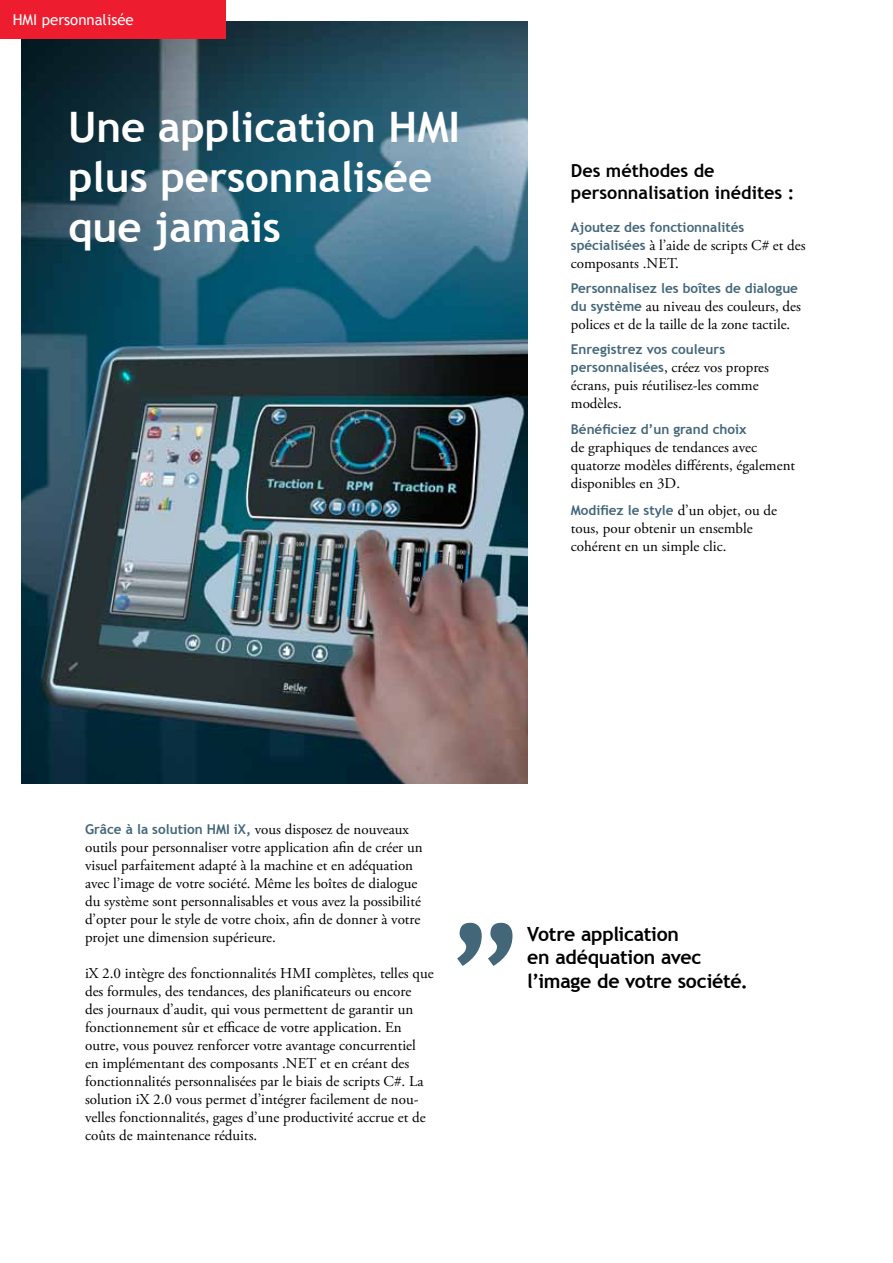
<style>
.page{position:relative;width:893px;height:1263px;background:#fff}
.page>*{position:absolute;margin:0;border:0;box-sizing:border-box;transform-origin:0 0}
.t1{font:700 42px/50.4px "Trebuchet MS";color:#fff}
.t2{font:700 19.5px/23.4px "Trebuchet MS";letter-spacing:-.015em;color:#000}
.t3{font:700 18px/21.6px "Trebuchet MS";color:#000}
.t4{font:15px/18px "Adobe Garamond Pro";color:#000}
.t5{font:15px "Trebuchet MS";color:#fff}
.t6{font:700 13.5px "Trebuchet MS";color:#436679}
.s1{font-family:"Trebuchet MS";font-weight:700;font-size:13.5px;color:#436679}
.s2{font-family:"Adobe Garamond Pro";font-weight:400;font-size:15px;color:#000}
</style>
<div class="page">
<img style="left:21px;top:21px;width:506px;height:762px">
<svg style="left:457px;top:923px;width:55px;height:43px"></svg>
<div style="left:0;top:0;width:225px;height:39px;background:#ed1c2e"></div>
<p class="t5" style="left:13px;top:11px;width:123px">HMI personnalisée</p>
<h1 class="t1" style="left:68px;top:101px;width:394px">Une application HMI plus personnalisée que jamais</h1>
<p class="t3" style="left:571px;top:160px;width:225px">Des méthodes de personnalisation inédites :</p>
<p class="t6" style="left:571px;top:219px;width:175px">Ajoutez des fonctionnalités</p>
<p class="t4" style="left:571px;top:237px;width:236px"><span class="s1">spécialisées</span> à l’aide de scripts C# et des composants .NET.</p>
<p class="t6" style="left:571px;top:280px;width:229px">Personnalisez les boîtes de dialogue</p>
<p class="t4" style="left:571px;top:298px;width:232px"><span class="s1">du système</span> au niveau des couleurs, des polices et de la taille de la zone tactile.</p>
<p class="t6" style="left:571px;top:340px;width:156px">Enregistrez vos couleurs</p>
<p class="t4" style="left:571px;top:358px;width:200px"><span class="s1">personnalisées</span>, créez vos propres écrans, puis réutilisez-les comme modèles.</p>
<p class="t6" style="left:571px;top:421px;width:177px">Bénéficiez d’un grand choix</p>
<p class="t4" style="left:571px;top:439px;width:226px">de graphiques de tendances avec quatorze modèles différents, également disponibles en 3D.</p>
<p class="t6" style="left:571px;top:501px;width:208px">Modifiez le style <span class="s2">d’un objet, ou de</span></p>
<p class="t4" style="left:571px;top:519px;width:183px">tous, pour obtenir un ensemble cohérent en un simple clic.</p>
<p class="t6" style="left:85px;top:820px;width:325px">Grâce à la solution HMI iX, <span class="s2">vous disposez de nouveaux</span></p>
<p class="t4" style="left:85px;top:838px;width:339px">outils pour personnaliser votre application afin de créer un visuel parfaitement adapté à la machine et en adéquation avec l’image de votre société. Même les boîtes de dialogue du système sont personnalisables et vous avez la possibilité d’opter pour le style de votre choix, afin de donner à votre projet une dimension supérieure.</p>
<p class="t4" style="left:85px;top:964px;width:350px">iX 2.0 intègre des fonctionnalités HMI complètes, telles que des formules, des tendances, des planificateurs ou encore<br>des journaux d’audit, qui vous permettent de garantir un fonctionnement sûr et efficace de votre application. En outre, vous pouvez renforcer votre avantage concurrentiel<br>en implémentant des composants .NET et en créant des fonctionnalités personnalisées par le biais de scripts C#. La solution iX 2.0 vous permet d’intégrer facilement de nou&shy;velles fonctionnalités, gages d’une productivité accrue et de coûts de maintenance réduits.</p>
<h2 class="t2" style="left:527px;top:922px;width:222px">Votre application<br>en adéquation avec l’image de votre société.</h2>
</div>
